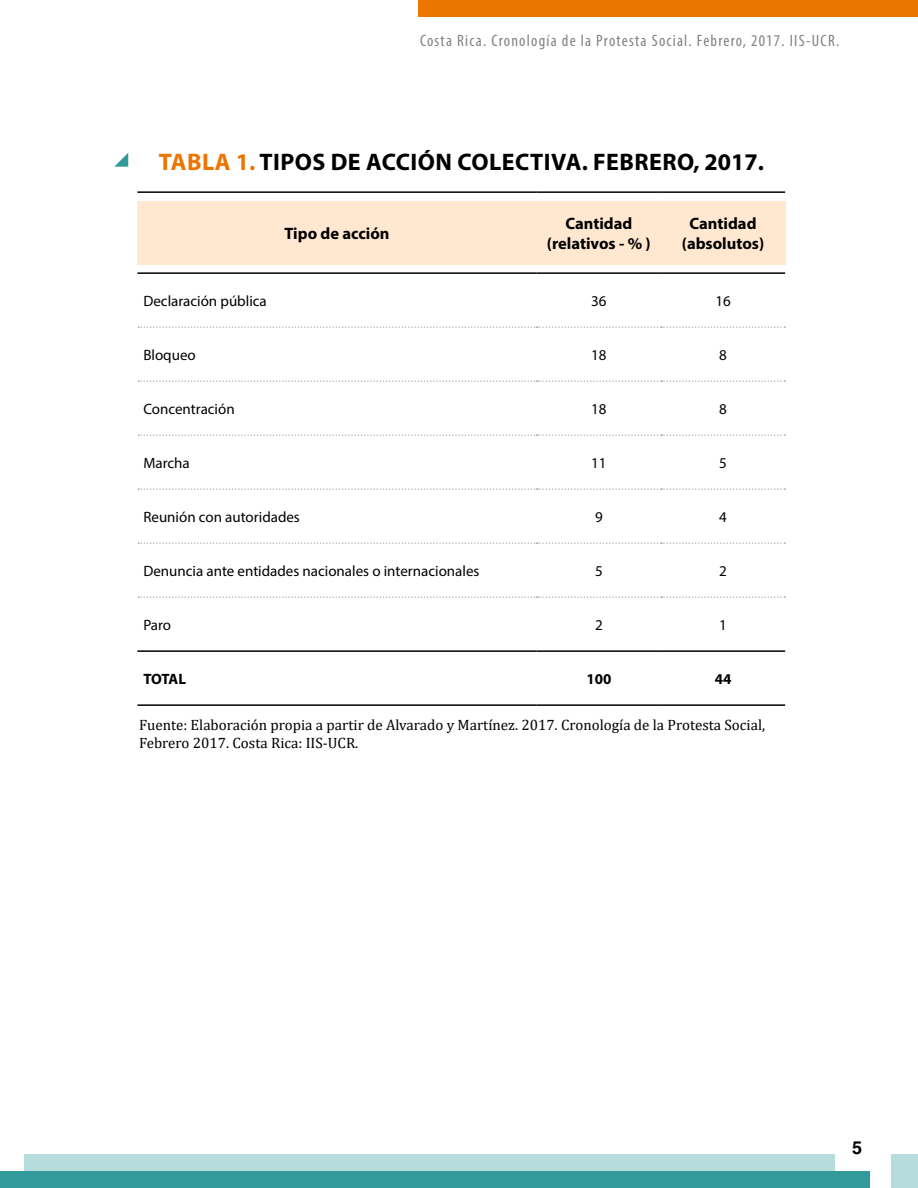
<style>
.page{position:relative;width:918px;height:1188px;background:#fff}
.page>*{position:absolute;margin:0;border:0;box-sizing:border-box;transform-origin:0 0}
.t1{font:700 24px "Myriad Pro";letter-spacing:.02em;color:#000}
.t2{font:700 18px "Helvetica LT Std";color:#000}
.t3{font:condensed 16.5px "Myriad Pro";letter-spacing:.075em;color:#808285}
.t4{font:700 16.5px/19.5px "Myriad Pro";color:#000;text-align:center}
.t5{font:15px "Myriad Pro";color:#000}
.t6{font:15px/18px "Cambria";color:#000}
.t7{font:700 15px "Myriad Pro";color:#000}
.s1{color:#ec7500}
</style>
<div class="page">
<div style="left:418px;top:0;width:500px;height:17px;background:#ec7500"></div>
<div style="left:24px;top:1154px;width:810px;height:34px;background:#b7dcdc"></div>
<div style="left:891px;top:1154px;width:27px;height:34px;background:#b7dcdc"></div>
<div style="left:0;top:1172px;width:869px;height:16px;background:#329a9a"></div>
<div style="left:137px;top:201px;width:649px;height:63px;background:#ffe7d0"></div>
<svg style="left:114px;top:153px;width:14px;height:14px"></svg>
<svg style="left:138px;top:326px;width:647px;height:2px"></svg>
<svg style="left:138px;top:380px;width:647px;height:2px"></svg>
<svg style="left:138px;top:434px;width:647px;height:2px"></svg>
<svg style="left:138px;top:488px;width:647px;height:2px"></svg>
<svg style="left:138px;top:542px;width:647px;height:2px"></svg>
<svg style="left:138px;top:596px;width:647px;height:2px"></svg>
<hr style="left:137px;top:191px;width:400px;height:2px;background:#000">
<hr style="left:537px;top:191px;width:124px;height:2px;background:#000">
<hr style="left:661px;top:191px;width:124px;height:2px;background:#000">
<hr style="left:137px;top:272px;width:400px;height:2px;background:#000">
<hr style="left:537px;top:272px;width:124px;height:2px;background:#000">
<hr style="left:661px;top:272px;width:124px;height:2px;background:#000">
<hr style="left:137px;top:650px;width:400px;height:2px;background:#000">
<hr style="left:537px;top:650px;width:124px;height:2px;background:#000">
<hr style="left:661px;top:650px;width:124px;height:2px;background:#000">
<hr style="left:137px;top:704px;width:400px;height:2px;background:#000">
<hr style="left:537px;top:704px;width:124px;height:2px;background:#000">
<hr style="left:661px;top:704px;width:124px;height:2px;background:#000">
<p class="t3" style="left:420px;top:31px;width:421px">Costa Rica. Cronología de la Protesta Social. Febrero, 2017. IIS-UCR.</p>
<h1 class="t1" style="left:159px;top:146px;width:607px"><span class="s1">TABLA 1.</span> TIPOS DE ACCIÓN COLECTIVA. FEBRERO, 2017.</h1>
<p class="t4" style="left:285px;top:223px;width:106px">Tipo de acción</p>
<p class="t4" style="left:547px;top:213px;width:105px">Cantidad (relativos - % )</p>
<p class="t4" style="left:682px;top:213px;width:84px">Cantidad (absolutos)</p>
<p class="t5" style="left:143px;top:291px;width:125px">Declaración pública</p>
<p class="t5" style="left:591px;top:291px;width:17px">36</p>
<p class="t5" style="left:715px;top:291px;width:17px">16</p>
<p class="t5" style="left:143px;top:345px;width:54px">Bloqueo</p>
<p class="t5" style="left:591px;top:345px;width:17px">18</p>
<p class="t5" style="left:719px;top:345px;width:9px">8</p>
<p class="t5" style="left:143px;top:399px;width:93px">Concentración</p>
<p class="t5" style="left:591px;top:399px;width:17px">18</p>
<p class="t5" style="left:719px;top:399px;width:9px">8</p>
<p class="t5" style="left:143px;top:453px;width:48px">Marcha</p>
<p class="t5" style="left:591px;top:453px;width:17px">11</p>
<p class="t5" style="left:719px;top:453px;width:9px">5</p>
<p class="t5" style="left:143px;top:507px;width:158px">Reunión con autoridades</p>
<p class="t5" style="left:595px;top:507px;width:9px">9</p>
<p class="t5" style="left:719px;top:507px;width:9px">4</p>
<p class="t5" style="left:143px;top:561px;width:338px">Denuncia ante entidades nacionales o internacionales</p>
<p class="t5" style="left:595px;top:561px;width:9px">5</p>
<p class="t5" style="left:719px;top:561px;width:9px">2</p>
<p class="t5" style="left:143px;top:615px;width:29px">Paro</p>
<p class="t5" style="left:595px;top:615px;width:9px">2</p>
<p class="t5" style="left:719px;top:615px;width:9px">1</p>
<p class="t7" style="left:143px;top:669px;width:44px">TOTAL</p>
<p class="t7" style="left:586px;top:669px;width:26px">100</p>
<p class="t7" style="left:715px;top:669px;width:18px">44</p>
<p class="t6" style="left:139px;top:716px;width:627px">Fuente: Elaboración propia a partir de Alvarado y Martínez. 2017. Cronología de la Protesta Social,<br>Febrero 2017. Costa Rica: IIS-UCR.</p>
<p class="t2" style="left:852px;top:1137px;width:12px">5</p>
</div>
